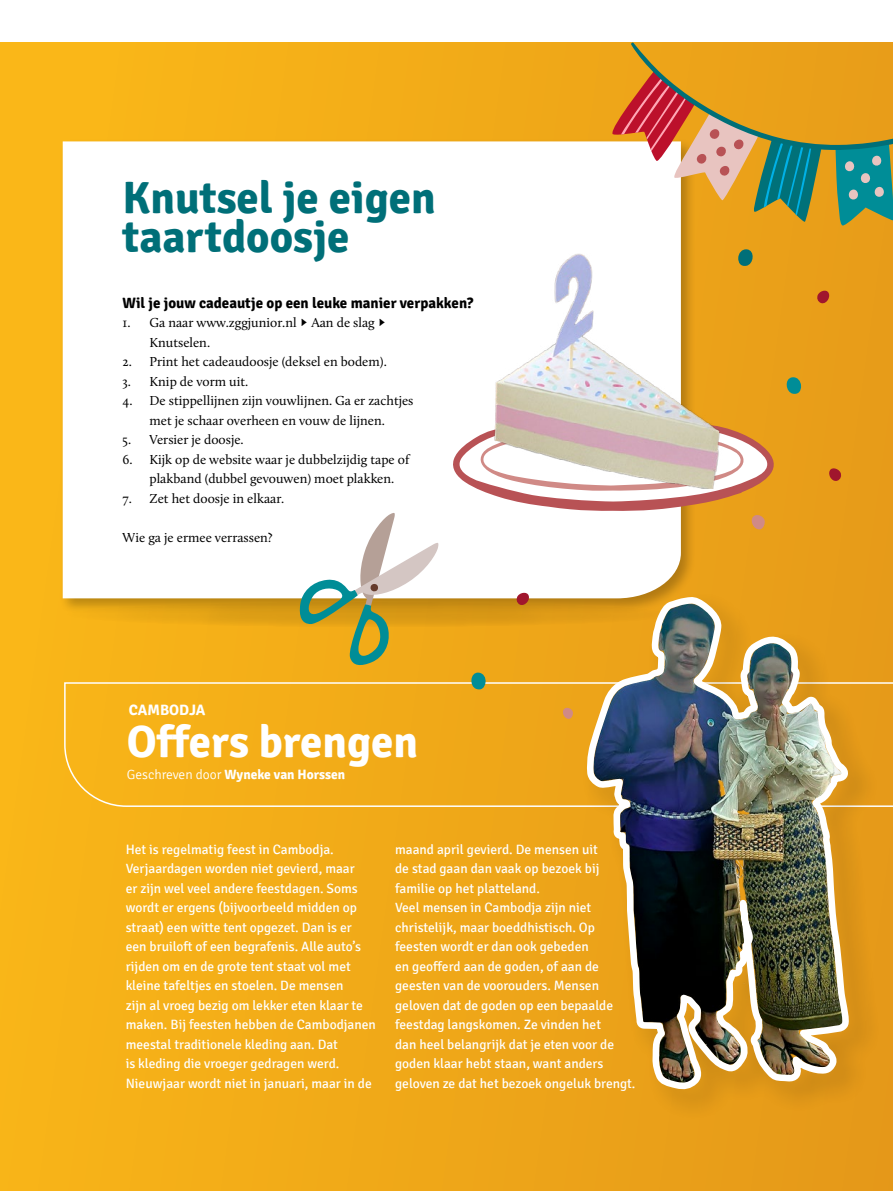
<style>
.page{position:relative;width:893px;height:1191px;background:#fff}
.page>*{position:absolute;margin:0;border:0;box-sizing:border-box;transform-origin:0 0}
.t1{font:700 45px/39px "Signika";color:#006f78}
.t2{font:700 45px "Signika";color:#fff}
.t3{font:700 15px "Signika";color:#000}
.t4{font:700 15px "Signika";color:#fff}
.t5{font:13.5px/19.5px "Signika";color:#fff}
.t6{font:13.5px/19.5px "Calluna";color:#000}
.t7{font:700 13.5px "Signika";color:#fff}
.s1{font-weight:300}
</style>
<div class="page">
<div style="left:0;top:43px;width:893px;height:1148px;background:linear-gradient(to right,#fab618,#e69a19)"></div>
<div style="left:63px;top:681px;width:830px;height:126px;background:#f3ac18"></div>
<div style="left:59px;top:138px;width:637px;height:476px;background:#000;opacity:.25"></div>
<svg style="left:63px;top:141px;width:618px;height:457px"></svg>
<svg style="left:62px;top:602px;width:619px;height:25px;background:#df9e15"></svg>
<svg style="left:609px;top:42px;width:284px;height:184px;background:#c49f52"></svg>
<svg style="left:299px;top:512px;width:140px;height:155px"></svg>
<img style="left:415px;top:249px;width:358px;height:239px">
<svg style="left:450px;top:419px;width:335px;height:111px"></svg>
<svg style="left:829px;top:466px;width:13px;height:16px"></svg>
<svg style="left:784px;top:377px;width:17px;height:18px"></svg>
<svg style="left:816px;top:288px;width:13px;height:16px"></svg>
<svg style="left:738px;top:249px;width:17px;height:18px"></svg>
<svg style="left:469px;top:672px;width:17px;height:19px"></svg>
<svg style="left:516px;top:591px;width:13px;height:15px"></svg>
<svg style="left:560px;top:707px;width:13px;height:12px"></svg>
<img style="left:576px;top:569px;width:292px;height:542px">
<div style="left:580px;top:590px;width:301px;height:531px;background:#e69b19"></div>
<img style="left:587px;top:592px;width:267px;height:507px">
<h1 class="t1" style="left:123px;top:178px;width:315px">Knutsel je eigen taartdoosje</h1>
<p class="t3" style="left:123px;top:293px;width:352px">Wil je jouw cadeautje op een leuke manier verpakken?</p>
<p class="t6" style="left:150px;top:313px;width:238px;text-indent:-27px">1. Ga naar www.zggjunior.nl -&gt; Aan de slag -&gt;<br>Knutselen.</p>
<p class="t6" style="left:123px;top:352px;width:266px">2. Print het cadeaudoosje (deksel en bodem).</p>
<p class="t6" style="left:123px;top:371px;width:127px">3. Knip de vorm uit.</p>
<p class="t6" style="left:123px;top:391px;width:292px;text-align:center">4. De stippellijnen zijn vouwlijnen. Ga er zachtjes met je schaar overheen en vouw de lijnen.</p>
<p class="t6" style="left:123px;top:430px;width:123px">5. Versier je doosje.</p>
<p class="t6" style="left:150px;top:449px;width:261px;text-indent:-27px">6. Kijk op de website waar je dubbelzijdig tape of plakband (dubbel gevouwen) moet plakken.</p>
<p class="t6" style="left:123px;top:488px;width:163px">7. Zet het doosje in elkaar.</p>
<p class="t6" style="left:123px;top:527px;width:152px">Wie ga je ermee verrassen?</p>
<p class="t4" style="left:129px;top:700px;width:78px">CAMBODJA</p>
<h1 class="t2" style="left:127px;top:715px;width:293px">Offers brengen</h1>
<p class="t7" style="left:127px;top:766px;width:220px"><span class="s1">Geschreven door</span> Wyneke van Horssen</p>
<p class="t5" style="left:126px;top:839px;width:252px">Het is regelmatig feest in Cambodja.<br>Verjaardagen worden niet gevierd, maar<br>er zijn wel veel andere feestdagen. Soms wordt er ergens (bijvoorbeeld midden op straat) een witte tent opgezet. Dan is er een bruiloft of een begrafenis. Alle auto’s rijden om en de grote tent staat vol met kleine tafeltjes en stoelen. De mensen<br>zijn al vroeg bezig om lekker eten klaar te maken. Bij feesten hebben de Cambodjanen meestal traditionele kleding aan. Dat<br>is kleding die vroeger gedragen werd.<br>Nieuwjaar wordt niet in januari, maar in de</p>
<p class="t5" style="left:395px;top:839px;width:242px">maand april gevierd. De mensen uit<br>de stad gaan dan vaak op bezoek bij familie op het platteland.<br>Veel mensen in Cambodja zijn niet christelijk, maar boeddhistisch. Op feesten wordt er dan ook gebeden<br>en geofferd aan de goden, of aan de geesten van de voorouders. Mensen geloven dat de goden op een bepaalde feestdag langskomen. Ze vinden het<br>dan heel belangrijk dat je eten voor de goden klaar hebt staan, want anders geloven ze dat het bezoek ongeluk brengt.</p>
</div>
